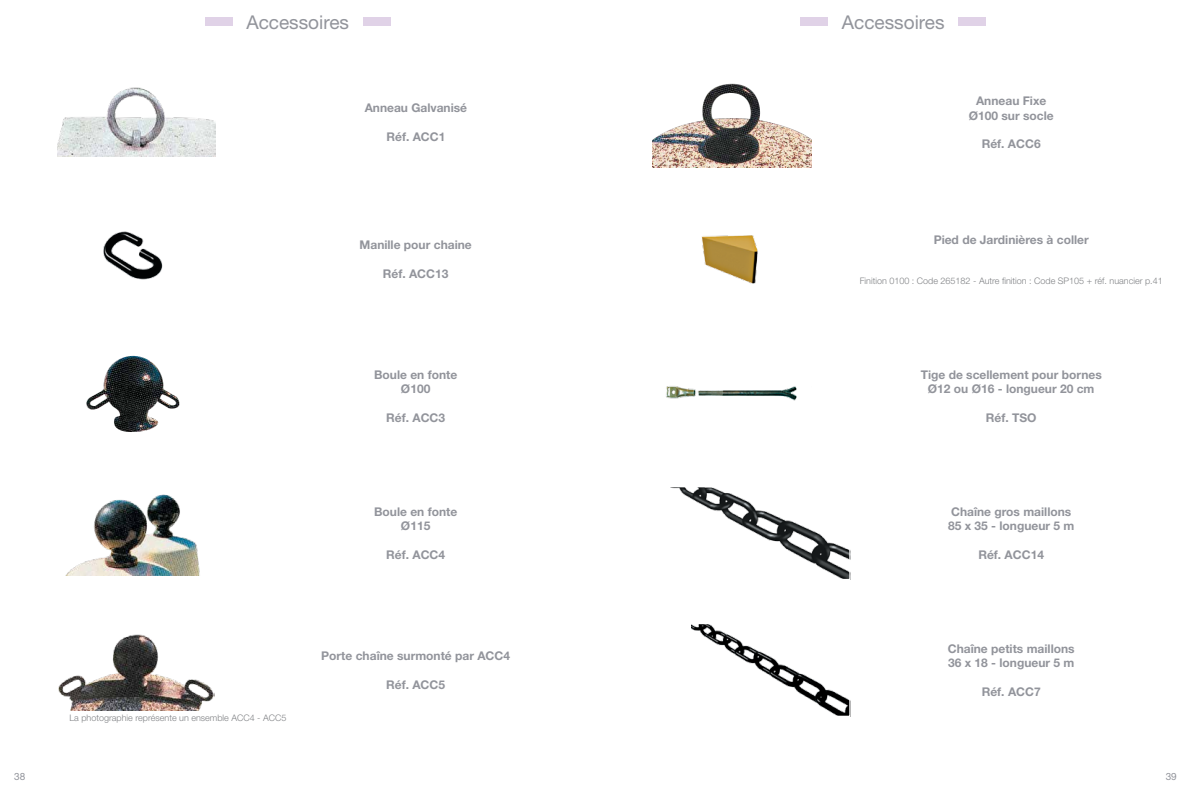
<style>
.page{position:relative;width:1191px;height:794px;background:#fff}
.page>*{position:absolute;margin:0;border:0;box-sizing:border-box;transform-origin:0 0}
.t1{font:19px "Helvetica Neue";color:#92949b}
.t2{font:700 12px/14.4px "Helvetica Neue";color:#92949b;text-align:center}
.t3{font:10px "Helvetica Neue";color:#92949b}
.t4{font:300 9px "Helvetica Neue";color:#808285}
</style>
<div class="page">
<div style="left:205px;top:17px;width:27px;height:8px;background:#e0d2e7"></div>
<div style="left:363px;top:17px;width:27px;height:8px;background:#e0d2e7"></div>
<div style="left:800px;top:17px;width:27px;height:9px;background:#e0d2e7"></div>
<div style="left:958px;top:17px;width:27px;height:9px;background:#e0d2e7"></div>
<img style="left:692px;top:625px;width:156px;height:90px">
<img style="left:57px;top:87px;width:159px;height:69px">
<img style="left:103px;top:231px;width:60px;height:49px">
<img style="left:86px;top:355px;width:94px;height:77px">
<img style="left:66px;top:494px;width:134px;height:81px">
<img style="left:59px;top:634px;width:155px;height:76px">
<img style="left:652px;top:83px;width:159px;height:84px">
<img style="left:673px;top:488px;width:175px;height:90px">
<img style="left:701px;top:235px;width:57px;height:49px">
<img style="left:666px;top:386px;width:131px;height:15px">
<h1 class="t1" style="left:246px;top:10px;width:104px">Accessoires</h1>
<h1 class="t1" style="left:842px;top:11px;width:104px">Accessoires</h1>
<p class="t2" style="left:365px;top:101px;width:104px">Anneau Galvanisé</p>
<p class="t2" style="left:386px;top:129px;width:60px">Réf. ACC1</p>
<p class="t2" style="left:968px;top:93px;width:86px">Anneau Fixe<br>Ø100 sur socle</p>
<p class="t2" style="left:981px;top:137px;width:60px">Réf. ACC6</p>
<p class="t2" style="left:359px;top:237px;width:114px">Manille pour chaine</p>
<p class="t2" style="left:383px;top:266px;width:67px">Réf. ACC13</p>
<p class="t2" style="left:374px;top:367px;width:85px">Boule en fonte<br>Ø100</p>
<p class="t2" style="left:386px;top:410px;width:60px">Réf. ACC3</p>
<p class="t2" style="left:374px;top:504px;width:85px">Boule en fonte<br>Ø115</p>
<p class="t2" style="left:386px;top:547px;width:60px">Réf. ACC4</p>
<p class="t4" style="left:69px;top:712px;width:218px">La photographie représente un ensemble ACC4 - ACC5</p>
<p class="t2" style="left:321px;top:648px;width:190px">Porte chaîne surmonté par ACC4</p>
<p class="t2" style="left:386px;top:677px;width:60px">Réf. ACC5</p>
<p class="t2" style="left:933px;top:232px;width:157px">Pied de Jardinières à coller</p>
<p class="t4" style="left:859px;top:275px;width:304px">Finition 0100 : Code 265182 - Autre finition : Code SP105 + réf. nuancier p.41</p>
<p class="t2" style="left:920px;top:367px;width:183px">Tige de scellement pour bornes<br>Ø12 ou Ø16 - longueur 20 cm</p>
<p class="t2" style="left:986px;top:410px;width:52px">Réf. TSO</p>
<p class="t2" style="left:948px;top:504px;width:128px;text-align:left">Chaîne gros maillons<br>85 x 35 - longueur 5 m</p>
<p class="t2" style="left:978px;top:547px;width:67px">Réf. ACC14</p>
<p class="t2" style="left:947px;top:641px;width:128px;text-align:left">Chaîne petits maillons<br>36 x 18 - longueur 5 m</p>
<p class="t2" style="left:981px;top:684px;width:60px">Réf. ACC7</p>
<p class="t3" style="left:14px;top:770px;width:13px">38</p>
<p class="t3" style="left:1165px;top:770px;width:13px">39</p>
</div>
